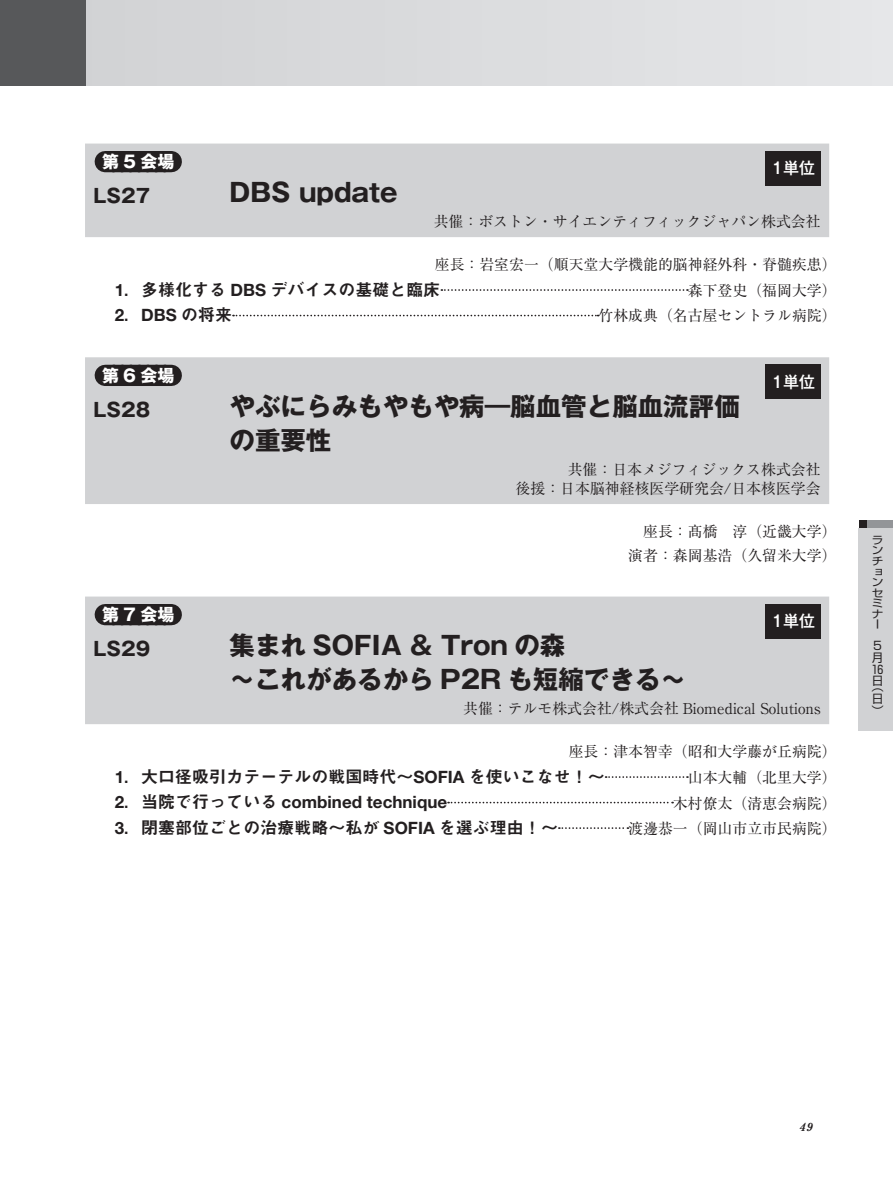
<style>
.page{position:relative;width:893px;height:1191px;background:#fff}
.page>*{position:absolute;margin:0;border:0;box-sizing:border-box;transform-origin:0 0}
.t1{font:700 25.5px/34px "Gothic MB101 Pr 6";color:#231f20}
.t2{font:700 19.2px "Gothic MB101 Pr 6";color:#231f20}
.t3{font:16.95px "Midashi Go Pr 6 MB31";color:#231f20}
.t4{font:700 16.95px "Helvetica Neue LT Std";color:#231f20}
.t5{font:700 16.95px "Gothic MB101 Pr 6";letter-spacing:.25em;color:#fff}
.t6{font:500 15.9px "Gothic MB101 Pr 6";color:#fff}
.t7{font:14.85px/19.2px "Ryumin Pr 6";color:#231f20;text-align:right}
.t8{font:11.7px/11.7px "Shin Go Pr 6";color:#231f20}
.t9{font:italic 700 11.7px "Century Schoolbook";color:#231f20}
.t10{font:10.5px/10.5px "Shin Go Pr 6";color:#231f20;text-align:justify;scale:1.11 1}
.s1{font-family:"Helvetica Neue LT Std";font-weight:700}
.s2{font-family:"Midashi Go Pr 6 MB31";font-weight:400}
</style>
<div class="page">
<div style="left:85px;top:0;width:808px;height:85px;background:#dcdddf"></div>
<div style="left:0;top:0;width:85px;height:85px;background:#57585a"></div>
<div style="left:859px;top:520px;width:8px;height:8px;background:#231f20"></div>
<div style="left:867px;top:520px;width:26px;height:8px;background:#939598"></div>
<div style="left:859px;top:528px;width:34px;height:202px;background:#d1d2d4"></div>
<svg style="left:85px;top:144px;width:744px;height:580px;fill:#d1d2d4"></svg>
<svg style="left:105px;top:151px;width:66px;height:21px"></svg>
<svg style="left:441px;top:289px;width:247px;height:2px"></svg>
<svg style="left:233px;top:315px;width:366px;height:1px"></svg>
<svg style="left:105px;top:365px;width:66px;height:21px"></svg>
<svg style="left:105px;top:604px;width:66px;height:21px"></svg>
<svg style="left:606px;top:776px;width:82px;height:2px"></svg>
<svg style="left:448px;top:801px;width:225px;height:2px"></svg>
<svg style="left:559px;top:827px;width:69px;height:2px"></svg>
<div style="left:765px;top:151px;width:56px;height:34px;background:#231f20"></div>
<div style="left:765px;top:365px;width:56px;height:34px;background:#231f20"></div>
<div style="left:765px;top:604px;width:56px;height:34px;background:#231f20"></div>
<p class="t5" style="left:102px;top:148px;width:74px">第5会場</p>
<p class="t2" style="left:94px;top:180px;width:58px">LS27</p>
<h1 class="t1" style="left:230px;top:175px;width:170px">DBS update</h1>
<p class="t6" style="left:771px;top:155px;width:45px">1単位</p>
<p class="t7" style="left:434px;top:211px;width:388px">共催：ボストン・サイエンティフィックジャパン株式会社</p>
<p class="t7" style="left:435px;top:254px;width:403px">座長：岩室宏一（順天堂大学機能的脳神経外科・脊髄疾患）</p>
<p class="t3" style="left:115px;top:276px;width:327px"><span class="s1">1</span>．多様化する <span class="s1">DBS</span> デバイスの基礎と臨床</p>
<p class="t7" style="left:688px;top:280px;width:150px">森下登史（福岡大学）</p>
<p class="t4" style="left:115px;top:305px;width:119px">2<span class="s2">．</span>DBS <span class="s2">の将来</span></p>
<p class="t7" style="left:598px;top:305px;width:240px">竹林成典（名古屋セントラル病院）</p>
<p class="t5" style="left:102px;top:361px;width:74px">第6会場</p>
<p class="t2" style="left:94px;top:393px;width:58px">LS28</p>
<h1 class="t1" style="left:230px;top:388px;width:512px">やぶにらみもやもや病―脳血管と脳血流評価の重要性</h1>
<p class="t7" style="left:516px;top:458px;width:307px">共催：日本メジフィジックス株式会社<br>後援：日本脳神経核医学研究会/日本核医学会</p>
<p class="t7" style="left:628px;top:519px;width:210px;line-height:23.4px">座長：髙橋　淳（近畿大学）演者：森岡基浩（久留米大学）</p>
<p class="t6" style="left:771px;top:368px;width:45px">1単位</p>
<p class="t5" style="left:102px;top:600px;width:74px">第7会場</p>
<p class="t2" style="left:94px;top:632px;width:58px">LS29</p>
<h1 class="t1" style="left:230px;top:628px;width:458px">集まれ SOFIA &amp; Tron の森<br>～これがあるから P2R も短縮できる～</h1>
<p class="t7" style="left:463px;top:698px;width:359px">共催：テルモ株式会社/株式会社 Biomedical Solutions</p>
<p class="t7" style="left:569px;top:741px;width:269px">座長：津本智幸（昭和大学藤が丘病院）</p>
<p class="t3" style="left:115px;top:762px;width:491px"><span class="s1">1</span>．大口径吸引カテーテルの戦国時代～<span class="s1">SOFIA</span> を使いこなせ！～</p>
<p class="t7" style="left:688px;top:767px;width:150px">山本大輔（北里大学）</p>
<p class="t4" style="left:115px;top:791px;width:334px">2<span class="s2">．当院で行っている</span> combined technique</p>
<p class="t7" style="left:673px;top:792px;width:165px">木村僚太（清恵会病院）</p>
<p class="t3" style="left:115px;top:814px;width:445px"><span class="s1">3</span>．閉塞部位ごとの治療戦略～私が <span class="s1">SOFIA</span> を選ぶ理由！～</p>
<p class="t7" style="left:628px;top:818px;width:210px">渡邊恭一（岡山市立市民病院）</p>
<p class="t6" style="left:771px;top:608px;width:45px">1単位</p>
<p class="t10" style="left:872px;top:534px;width:11px">ランチョンセミナー</p>
<p class="t8" style="left:872px;top:639px;width:13px">5月<br>16日</p>
<p class="t8" style="left:872px;top:680px;width:13px;text-align:justify">（日）</p>
<p class="t9" style="left:799px;top:1118px;width:15px">49</p>
</div>
